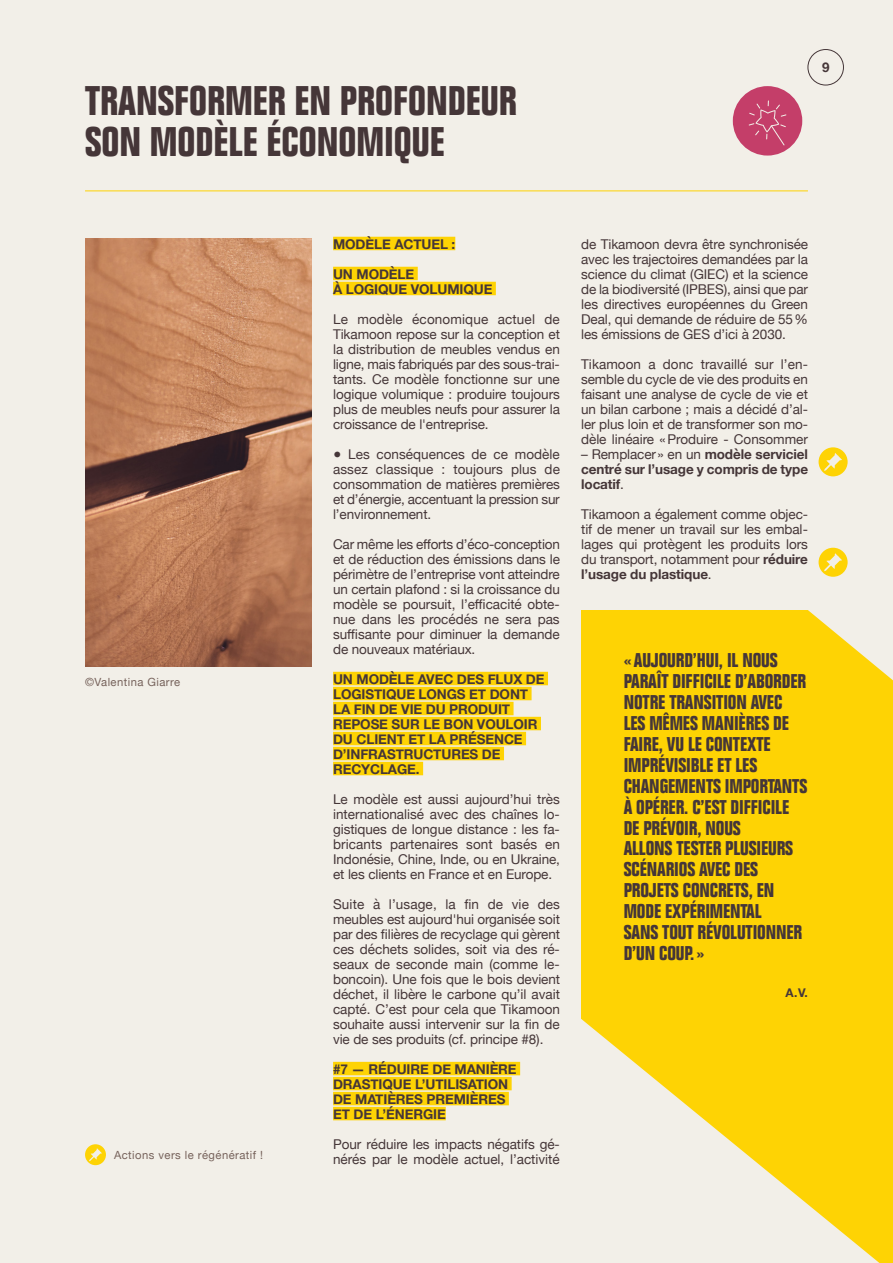
<style>
.page{position:relative;width:893px;height:1263px;background:#f2efe8}
.page>*{position:absolute;margin:0;border:0;box-sizing:border-box;transform-origin:0 0}
.t1{font:700 condensed 40.5px/40.8px "Folio";color:#453638}
.t2{font:700 condensed 19.5px/20.9px "Folio";letter-spacing:-.005em;color:#453638}
.t3{font:13.5px/15px "Helvetica Neue";letter-spacing:-.01em;color:#453638;text-align:justify}
.t4{font:700 13.5px/15px "Helvetica Neue";letter-spacing:-.01em;color:#453638}
.t5{font:700 13.35px "Helvetica Neue";color:#453638}
.t6{font:700 12px "Helvetica Neue";color:#453638}
.t7{font:11.25px "Helvetica Neue";letter-spacing:.04em;color:#76625b}
.s1{font-weight:400}
.s2{font-weight:700}
</style>
<div class="page">
<div style="left:807px;top:49px;width:37px;height:36px;border:1px solid #453638;border-radius:50%"></div>
<hr style="left:85px;top:190px;width:723px;height:1px;background:#fed304">
<div style="left:733px;top:86px;width:69px;height:70px;background:#c43e69;border-radius:50%"></div>
<svg style="left:749px;top:100px;width:37px;height:45px"></svg>
<div style="left:333px;top:237px;width:122px;height:13px;background:#fed304"></div>
<div style="left:333px;top:267px;width:85px;height:13px;background:#fed304"></div>
<div style="left:333px;top:282px;width:163px;height:13px;background:#fed304"></div>
<div style="left:333px;top:672px;width:215px;height:13px;background:#fed304"></div>
<div style="left:333px;top:687px;width:199px;height:13px;background:#fed304"></div>
<div style="left:333px;top:702px;width:181px;height:13px;background:#fed304"></div>
<div style="left:333px;top:717px;width:208px;height:13px;background:#fed304"></div>
<div style="left:333px;top:732px;width:193px;height:13px;background:#fed304"></div>
<div style="left:333px;top:747px;width:171px;height:13px;background:#fed304"></div>
<div style="left:333px;top:762px;width:90px;height:13px;background:#fed304"></div>
<div style="left:333px;top:1062px;width:187px;height:13px;background:#fed304"></div>
<div style="left:333px;top:1077px;width:179px;height:13px;background:#fed304"></div>
<div style="left:333px;top:1092px;width:176px;height:13px;background:#fed304"></div>
<div style="left:333px;top:1107px;width:113px;height:13px;background:#fed304"></div>
<img style="left:85px;top:238px;width:227px;height:428px">
<svg style="left:581px;top:610px;width:312px;height:653px;fill:#fed304"></svg>
<div style="left:581px;top:610px;width:227px;height:408px;background:#fed304"></div>
<div style="left:819px;top:548px;width:29px;height:29px;background:#fed304;border-radius:50%"></div>
<svg style="left:824px;top:553px;width:18px;height:18px"></svg>
<div style="left:819px;top:447px;width:29px;height:29px;background:#fed304;border-radius:50%"></div>
<svg style="left:824px;top:453px;width:18px;height:18px"></svg>
<div style="left:85px;top:1144px;width:21px;height:21px;background:#fed304;border-radius:50%"></div>
<svg style="left:89px;top:1148px;width:13px;height:13px"></svg>
<p class="t1" style="left:85px;top:82px;width:433px">TRANSFORMER EN PROFONDEUR<br>SON MODÈLE ÉCONOMIQUE</p>
<p class="t5" style="left:822px;top:57px;width:9px">9</p>
<p class="t7" style="left:85px;top:674px;width:97px">©Valentina Giarre</p>
<p class="t7" style="left:114px;top:1147px;width:151px">Actions vers le régénératif !</p>
<p class="t4" style="left:333px;top:237px;width:124px">MODÈLE ACTUEL :</p>
<p class="t4" style="left:333px;top:267px;width:161px">UN MODÈLE<br>À LOGIQUE VOLUMIQUE</p>
<p class="t3" style="left:333px;top:312px;width:228px">Le modèle économique actuel de Tikamoon repose sur la conception et la distribution de meubles vendus en ligne, mais fabriqués par des sous-trai&shy;tants. Ce modèle fonctionne sur une logique volumique : produire toujours plus de meubles neufs pour assurer la croissance de l'entreprise.</p>
<p class="t3" style="left:333px;top:447px;width:228px">● Les conséquences de ce modèle assez classique : toujours plus de consommation de matières premières et d’énergie, accentuant la pression sur l’environnement.</p>
<p class="t3" style="left:333px;top:537px;width:228px">Car même les efforts d’éco-conception et de réduction des émissions dans le périmètre de l’entreprise vont atteindre un certain plafond : si la croissance du modèle se poursuit, l’efficacité obte&shy;nue dans les procédés ne sera pas suffisante pour diminuer la demande de nouveaux matériaux.</p>
<p class="t4" style="left:333px;top:672px;width:213px">UN MODÈLE AVEC DES FLUX DE<br>LOGISTIQUE LONGS ET DONT<br>LA FIN DE VIE DU PRODUIT<br>REPOSE SUR LE BON VOULOIR<br>DU CLIENT ET LA PRÉSENCE<br>D’INFRASTRUCTURES DE<br>RECYCLAGE.</p>
<p class="t3" style="left:333px;top:792px;width:228px">Le modèle est aussi aujourd’hui très internationalisé avec des chaînes lo&shy;gistiques de longue distance : les fa&shy;bricants partenaires sont basés en Indonésie, Chine, Inde, ou en Ukraine, et les clients en France et en Europe.</p>
<p class="t3" style="left:333px;top:897px;width:228px">Suite à l’usage, la fin de vie des meubles est aujourd'hui organisée soit par des filières de recyclage qui gèrent ces déchets solides, soit via des ré&shy;seaux de seconde main (comme le&shy;boncoin). Une fois que le bois devient déchet, il libère le carbone qu’il avait capté. C’est pour cela que Tikamoon souhaite aussi intervenir sur la fin de vie de ses produits (cf. principe #8).</p>
<p class="t4" style="left:333px;top:1062px;width:185px">#7 — RÉDUIRE DE MANIÈRE<br>DRASTIQUE L’UTILISATION<br>DE MATIÈRES PREMIÈRES<br>ET DE L’ÉNERGIE</p>
<p class="t3" style="left:333px;top:1137px;width:228px">Pour réduire les impacts négatifs gé&shy;nérés par le modèle actuel, l’activité</p>
<p class="t3" style="left:581px;top:237px;width:228px">de Tikamoon devra être synchronisée avec les trajectoires demandées par la science du climat (GIEC) et la science de la biodiversité (IPBES), ainsi que par les directives européennes du Green Deal, qui demande de réduire de 55% les émissions de GES d’ici à 2030.</p>
<p class="t3" style="left:581px;top:357px;width:228px">Tikamoon a donc travaillé sur l’en&shy;semble du cycle de vie des produits en faisant une analyse de cycle de vie et un bilan carbone ; mais a décidé d’al&shy;ler plus loin et de transformer son mo&shy;dèle linéaire «Produire - Consommer</p>
<p class="t4" style="left:581px;top:447px;width:228px;text-align:justify"><span class="s1">– Remplacer» en un</span> modèle serviciel centré sur l’usage y compris de type locatif<span class="s1">.</span></p>
<p class="t3" style="left:581px;top:507px;width:228px">Tikamoon a également comme objec&shy;tif de mener un travail sur les embal&shy;lages qui protègent les produits lors du transport, notamment pour <span class="s2">réduire l’usage du plastique</span>.</p>
<p class="t2" style="left:624px;top:650px;width:185px">« AUJOURD’HUI, IL NOUS<br>PARAÎT DIFFICILE D’ABORDER<br>NOTRE TRANSITION AVEC<br>LES MÊMES MANIÈRES DE<br>FAIRE, VU LE CONTEXTE<br>IMPRÉVISIBLE ET LES<br>CHANGEMENTS IMPORTANTS<br>À OPÉRER. C’EST DIFFICILE<br>DE PRÉVOIR, NOUS<br>ALLONS TESTER PLUSIEURS<br>SCÉNARIOS AVEC DES<br>PROJETS CONCRETS, EN<br>MODE EXPÉRIMENTAL<br>SANS TOUT RÉVOLUTIONNER<br>D’UN COUP. »</p>
<p class="t6" style="left:785px;top:984px;width:24px">A.V.</p>
</div>
